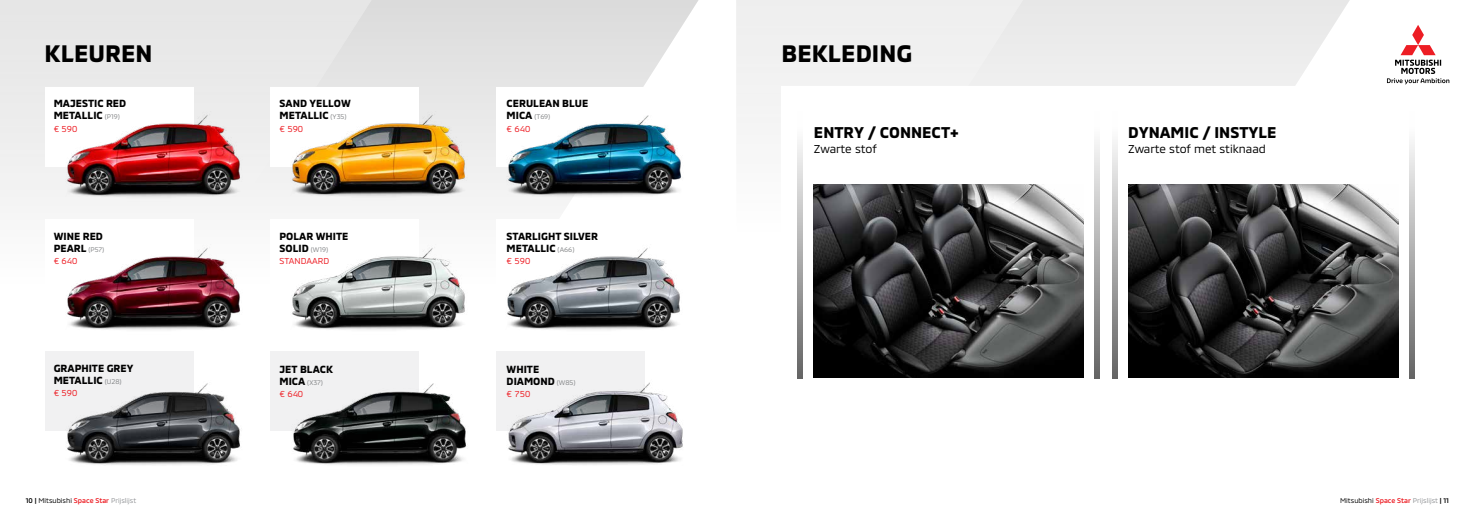
<style>
.page{position:relative;width:1474px;height:521px;background:#fff}
.page>*{position:absolute;margin:0;border:0;box-sizing:border-box;transform-origin:0 0}
.t1{font:700 24.24px "MMCOFFICE";color:#000}
.t2{font:700 15.84px "MMCOFFICE";color:#000}
.t3{font:11.64px "MMC";color:#000}
.t4{font:700 10.5px/12.2px "MMCOFFICE";color:#000}
.t5{font:8.75px "MMCOFFICE";color:#ed1c23}
.t6{font:7px "MMC";color:#000}
.t7{font:6.91px "MMC";color:#848688}
.s1{font-family:"MMC";font-weight:400;font-size:6.91px;color:#848688}
.s2{font-family:"MMCOFFICE";font-weight:700;font-size:10.5px;color:#000}
.s3{font-weight:500}
.s4{font-weight:500;color:#ed1c23}
.s5{color:#939598}
</style>
<div class="page">
<svg style="left:377px;top:0;width:322px;height:107px;background:#e3e3e3"></svg>
<div style="left:0;top:0;width:377px;height:206px;background:#e8e8e8"></div>
<svg style="left:1027px;top:0;width:323px;height:86px;fill:#ececec"></svg>
<div style="left:736px;top:0;width:291px;height:123px;background:#f0f0f0"></div>
<div style="left:496px;top:87px;width:149px;height:79px;background:#fff"></div>
<div style="left:45px;top:87px;width:148px;height:79px;background:#fff"></div>
<div style="left:270px;top:87px;width:149px;height:79px;background:#fff"></div>
<div style="left:270px;top:352px;width:149px;height:79px;background:#f1f1f2"></div>
<div style="left:496px;top:352px;width:149px;height:79px;background:#f1f1f2"></div>
<div style="left:45px;top:352px;width:148px;height:79px;background:#f1f1f2"></div>
<img style="left:270px;top:107px;width:216px;height:99px">
<div style="left:781px;top:87px;width:648px;height:375px;background:#fff"></div>
<div style="left:797px;top:112px;width:303px;height:267px;background:linear-gradient(to bottom,#fff,#646464)"></div>
<div style="left:1111px;top:112px;width:303px;height:267px;background:linear-gradient(to bottom,#fff,#646464)"></div>
<div style="left:803px;top:112px;width:291px;height:291px;background:#fff"></div>
<div style="left:1117px;top:112px;width:291px;height:291px;background:#fff"></div>
<img style="left:292px;top:244px;width:173px;height:86px">
<img style="left:67px;top:244px;width:173px;height:86px">
<img style="left:46px;top:107px;width:218px;height:99px">
<img style="left:486px;top:106px;width:213px;height:100px">
<img style="left:507px;top:248px;width:173px;height:82px">
<img style="left:67px;top:377px;width:173px;height:88px">
<img style="left:293px;top:383px;width:173px;height:82px">
<img style="left:508px;top:382px;width:175px;height:83px">
<svg style="left:1387px;top:25px;width:62px;height:60px"></svg>
<img style="left:814px;top:185px;width:269px;height:193px">
<img style="left:1128px;top:185px;width:269px;height:193px">
<h1 class="t1" style="left:45px;top:34px;width:109px">KLEUREN</h1>
<h1 class="t1" style="left:781px;top:34px;width:132px">BEKLEDING</h1>
<p class="t4" style="left:54px;top:96px;width:74px">MAJESTIC RED<br>METALLIC <span class="s1">(P19)</span></p>
<p class="t5" style="left:54px;top:122px;width:25px">€ 590</p>
<p class="t4" style="left:279px;top:96px;width:73px">SAND YELLOW<br>METALLIC <span class="s1">(Y35)</span></p>
<p class="t5" style="left:279px;top:122px;width:25px">€ 590</p>
<p class="t4" style="left:506px;top:96px;width:83px">CERULEAN BLUE</p>
<p class="t7" style="left:506px;top:111px;width:45px"><span class="s2">MICA</span> (T69)</p>
<p class="t5" style="left:506px;top:122px;width:25px">€ 640</p>
<h2 class="t2" style="left:814px;top:120px;width:146px">ENTRY / CONNECT+</h2>
<p class="t3" style="left:814px;top:139px;width:64px">Zwarte stof</p>
<p class="t4" style="left:54px;top:229px;width:52px">WINE RED<br>PEARL <span class="s1">(P57)</span></p>
<p class="t5" style="left:54px;top:254px;width:25px">€ 640</p>
<p class="t4" style="left:279px;top:229px;width:70px">POLAR WHITE<br>SOLID <span class="s1">(W19)</span></p>
<p class="t5" style="left:279px;top:254px;width:51px">STANDAARD</p>
<p class="t4" style="left:506px;top:229px;width:93px">STARLIGHT SILVER<br>METALLIC <span class="s1">(A66)</span></p>
<p class="t5" style="left:506px;top:254px;width:25px">€ 590</p>
<p class="t4" style="left:54px;top:361px;width:81px">GRAPHITE GREY<br>METALLIC <span class="s1">(U28)</span></p>
<p class="t5" style="left:54px;top:386px;width:25px">€ 590</p>
<p class="t4" style="left:279px;top:362px;width:55px">JET BLACK</p>
<p class="t7" style="left:279px;top:377px;width:45px"><span class="s2">MICA</span> (X37)</p>
<p class="t5" style="left:279px;top:387px;width:25px">€ 640</p>
<p class="t4" style="left:506px;top:362px;width:70px">WHITE<br>DIAMOND <span class="s1">(W85)</span></p>
<p class="t5" style="left:506px;top:387px;width:25px">€ 750</p>
<h2 class="t2" style="left:1128px;top:120px;width:150px">DYNAMIC / INSTYLE</h2>
<p class="t3" style="left:1128px;top:139px;width:139px">Zwarte stof met stiknaad</p>
<p class="t6" style="left:26px;top:495px;width:112px"><span class="s3">10 |</span> Mitsubishi <span class="s4">Space Star</span> <span class="s5">Prijslijst</span></p>
<p class="t6" style="left:1340px;top:495px;width:110px">Mitsubishi <span class="s4">Space Star</span> <span class="s5">Prijslijst</span> <span class="s3">| 11</span></p>
</div>
